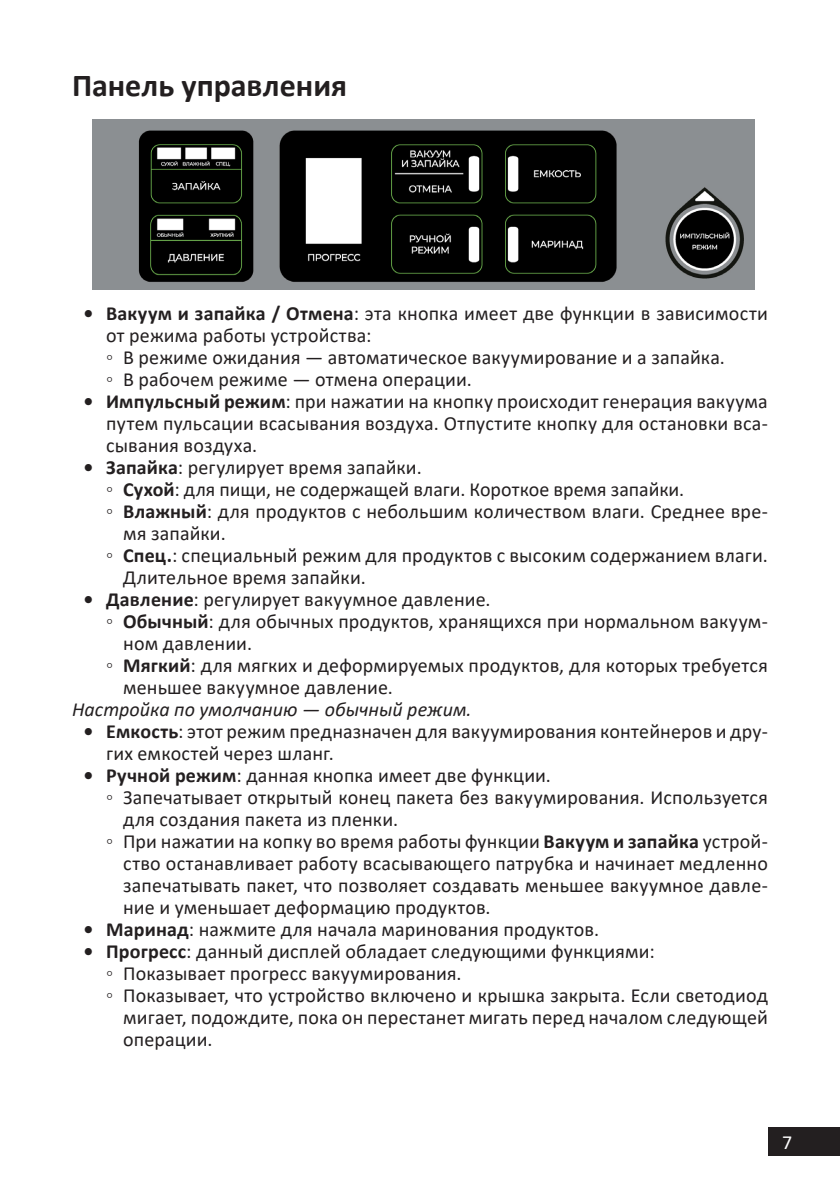
<style>
.page{position:relative;width:840px;height:1191px;background:#fff}
.page>*{position:absolute;margin:0;border:0;box-sizing:border-box;transform-origin:0 0}
.Заголовок_16{font:700 32px "Calibri";color:#231f20}
.t1{font:20px/22px "Calibri";letter-spacing:.01em;color:#231f20}
.t2{font:italic 20px "Calibri";color:#231f20}
.t3{font:20px "Calibri";color:#fff}
.s1{font-weight:700}
</style>
<div class="page">
<div style="left:767px;top:1126px;width:72px;height:29px;background:#231f20"></div>
<img style="left:92px;top:119px;width:662px;height:171px">
<p class="Заголовок_16" style="left:72px;top:63px;width:276px">Панель управления</p>
<p class="t1" style="left:106px;top:302px;width:663px;text-indent:-23px"><span class="s1">• Вакуум и запайка / Отмена</span>: эта кнопка имеет две функции в зависимости от режима работы устройства:</p>
<p class="t1" style="left:106px;top:346px;width:620px">◦ В режиме ожидания — автоматическое вакуумирование и а запайка.</p>
<p class="t1" style="left:106px;top:368px;width:367px">◦ В рабочем режиме — отмена операции.</p>
<p class="t1" style="left:106px;top:390px;width:663px;text-align:justify;text-indent:-23px"><span class="s1">• Импульсный режим</span>: при нажатии на кнопку происходит генерация вакуума путем пульсации всасывания воздуха. Отпустите кнопку для остановки вса&shy;сывания воздуха.</p>
<p class="t1" style="left:83px;top:456px;width:339px"><span class="s1">• Запайка</span>: регулирует время запайки.</p>
<p class="t1" style="left:106px;top:478px;width:579px">◦ <span class="s1">Сухой</span>: для пищи, не содержащей влаги. Короткое время запайки.</p>
<p class="t1" style="left:123px;top:500px;width:646px;text-indent:-17px">◦ <span class="s1">Влажный</span>: для продуктов с небольшим количеством влаги. Среднее вре&shy;мя запайки.</p>
<p class="t1" style="left:123px;top:544px;width:646px;text-indent:-17px">◦ <span class="s1">Спец.</span>: специальный режим для продуктов с высоким содержанием влаги.<br>Длительное время запайки.</p>
<p class="t1" style="left:83px;top:588px;width:408px"><span class="s1">• Давление</span>: регулирует вакуумное давление.</p>
<p class="t1" style="left:123px;top:610px;width:646px;text-indent:-17px">◦ <span class="s1">Обычный</span>: для обычных продуктов, хранящихся при нормальном вакуум&shy;ном давлении.</p>
<p class="t1" style="left:123px;top:654px;width:646px;text-indent:-17px">◦ <span class="s1">Мягкий</span>: для мягких и деформируемых продуктов, для которых требуется меньшее вакуумное давление.</p>
<p class="t2" style="left:72px;top:695px;width:401px">Настройка по умолчанию — обычный режим.</p>
<p class="t1" style="left:106px;top:720px;width:663px;text-indent:-23px"><span class="s1">• Емкость</span>: этот режим предназначен для вакуумирования контейнеров и дру&shy;гих емкостей через шланг.</p>
<p class="t1" style="left:83px;top:764px;width:469px"><span class="s1">• Ручной режим</span>: данная кнопка имеет две функции.</p>
<p class="t1" style="left:123px;top:786px;width:646px;text-indent:-17px">◦ Запечатывает открытый конец пакета без вакуумирования. Используется для создания пакета из пленки.</p>
<p class="t1" style="left:123px;top:830px;width:646px;text-align:justify;text-indent:-17px">◦ При нажатии на копку во время работы функции <span class="s1">Вакуум и запайка</span> устрой&shy;ство останавливает работу всасывающего патрубка и начинает медленно запечатывать пакет, что позволяет создавать меньшее вакуумное давле&shy;ние и уменьшает деформацию продуктов.</p>
<p class="t1" style="left:83px;top:918px;width:517px"><span class="s1">• Маринад</span>: нажмите для начала маринования продуктов.</p>
<p class="t1" style="left:83px;top:940px;width:572px"><span class="s1">• Прогресс</span>: данный дисплей обладает следующими функциями:</p>
<p class="t1" style="left:106px;top:962px;width:357px">◦ Показывает прогресс вакуумирования.</p>
<p class="t1" style="left:123px;top:984px;width:646px;text-align:justify;text-indent:-17px">◦ Показывает, что устройство включено и крышка закрыта. Если светодиод мигает, подождите, пока он перестанет мигать перед началом следующей операции.</p>
<p class="t3" style="left:781px;top:1128px;width:12px">7</p>
</div>
